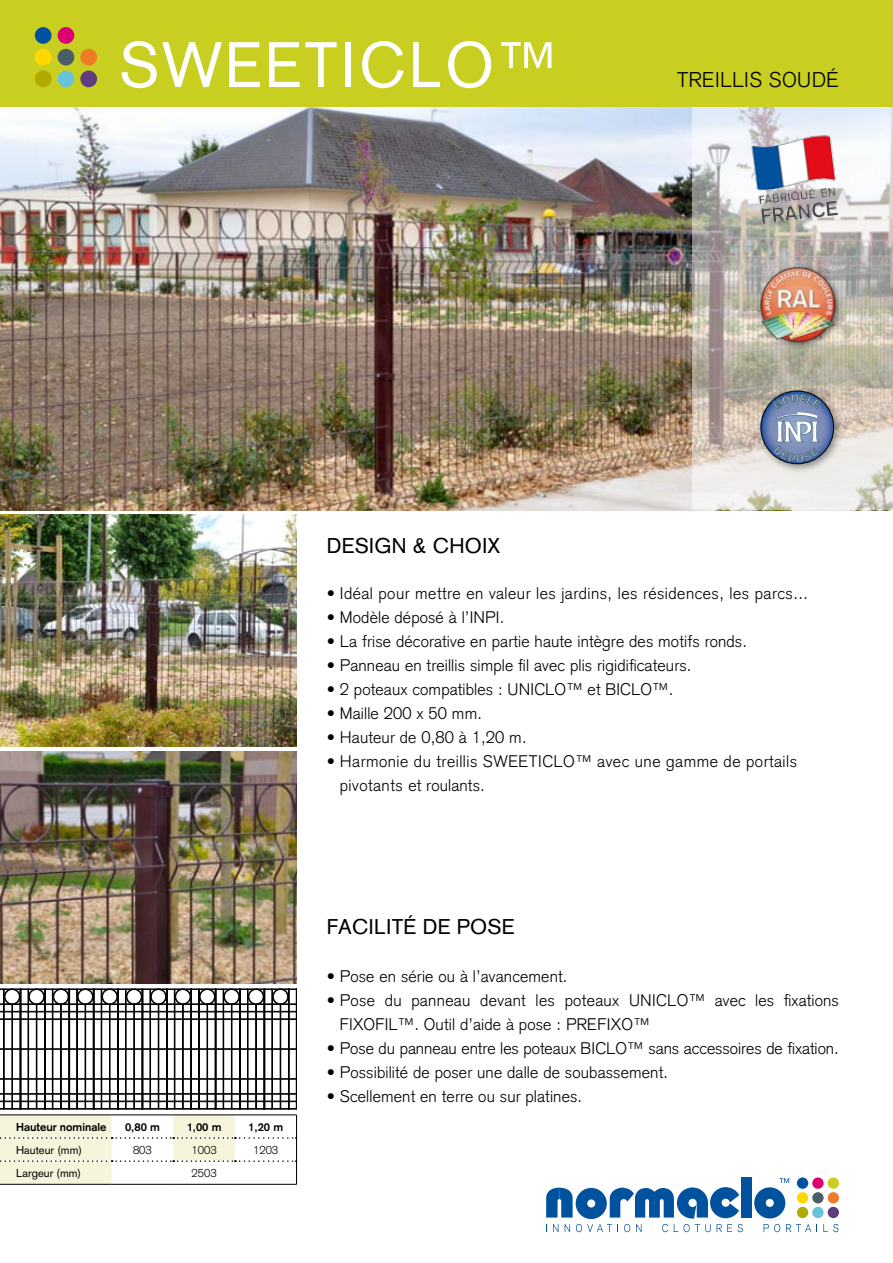
<style>
.page{position:relative;width:893px;height:1263px;background:#fff}
.page>*{position:absolute;margin:0;border:0;box-sizing:border-box;transform-origin:0 0}
.t1{font:63px "Akzidenz Grotesk";letter-spacing:.05em;color:#fff;scale:.95 1}
.t2{font:21px "Akzidenz Grotesk";letter-spacing:.01em;color:#000}
.t3{font:300 21px "Akzidenz Grotesk";letter-spacing:.02em;color:#000}
.t4{font:300 16.5px/24px "Akzidenz Grotesk";letter-spacing:.01em;color:#000}
.t5{font:300 16.5px/24px "Akzidenz Grotesk";letter-spacing:.03em;color:#000}
.t6{font:700 11.25px "Akzidenz Grotesk";color:#000}
.t7{font:11.25px "Akzidenz Grotesk";color:#000}
.t8{font:300 11.25px "Akzidenz Grotesk";color:#000}
</style>
<div class="page">
<img style="left:0;top:106px;width:692px;height:404px">
<svg style="left:692px;top:106px;width:201px;height:404px"></svg>
<div style="left:0;top:0;width:893px;height:106px;background:#c9cf20"></div>
<div style="left:35px;top:27px;width:17px;height:17px;background:#00519e;border-radius:50%"></div>
<div style="left:58px;top:27px;width:16px;height:17px;background:#dc0070;border-radius:50%"></div>
<div style="left:35px;top:49px;width:17px;height:17px;background:#ffd800;border-radius:50%"></div>
<div style="left:58px;top:49px;width:16px;height:17px;background:#4a5d68;border-radius:50%"></div>
<div style="left:80px;top:49px;width:17px;height:17px;background:#ee7c27;border-radius:50%"></div>
<div style="left:35px;top:71px;width:17px;height:16px;background:#b0aa00;border-radius:50%"></div>
<div style="left:58px;top:71px;width:16px;height:16px;background:#67c4d8;border-radius:50%"></div>
<div style="left:80px;top:71px;width:17px;height:16px;background:#5f3d80;border-radius:50%"></div>
<img style="left:751px;top:133px;width:88px;height:96px">
<div style="left:756px;top:386px;width:88px;height:87px;background:#000;opacity:.4"></div>
<svg style="left:761px;top:391px;width:73px;height:73px"></svg>
<div style="left:760px;top:391px;width:74px;height:73px;border:1px solid #000;border-radius:50%"></div>
<div style="left:756px;top:263px;width:90px;height:91px;background:#000;opacity:.4"></div>
<img style="left:758px;top:262px;width:80px;height:85px">
<div style="left:741px;top:1177px;width:11px;height:40px;background:#00519e"></div>
<svg style="left:754px;top:1178px;width:35px;height:40px"></svg>
<div style="left:797px;top:1177px;width:11px;height:12px;background:#00519e;border-radius:50%"></div>
<div style="left:812px;top:1177px;width:12px;height:12px;background:#dc0070;border-radius:50%"></div>
<div style="left:828px;top:1177px;width:11px;height:12px;background:#c9cf20;border-radius:50%"></div>
<div style="left:797px;top:1192px;width:11px;height:11px;background:#ffd800;border-radius:50%"></div>
<div style="left:812px;top:1192px;width:12px;height:11px;background:#4a5d68;border-radius:50%"></div>
<div style="left:828px;top:1192px;width:11px;height:11px;background:#ee7c27;border-radius:50%"></div>
<div style="left:797px;top:1207px;width:11px;height:11px;background:#b0aa00;border-radius:50%"></div>
<div style="left:812px;top:1207px;width:12px;height:11px;background:#67c4d8;border-radius:50%"></div>
<div style="left:828px;top:1207px;width:11px;height:11px;background:#5f3d80;border-radius:50%"></div>
<svg style="left:546px;top:1187px;width:197px;height:45px"></svg>
<svg style="left:764px;top:1224px;width:16px;height:8px"></svg>
<svg style="left:786px;top:1224px;width:31px;height:8px"></svg>
<svg style="left:823px;top:1224px;width:15px;height:8px"></svg>
<img style="left:0;top:514px;width:297px;height:233px">
<img style="left:0;top:751px;width:297px;height:232px">
<hr style="left:0;top:1184px;width:112px;height:1px;background:#000">
<hr style="left:112px;top:1184px;width:61px;height:1px;background:#000">
<hr style="left:173px;top:1184px;width:62px;height:1px;background:#000">
<hr style="left:235px;top:1184px;width:62px;height:1px;background:#000">
<svg style="left:0;top:989px;width:298px;height:195px"></svg>
<svg style="left:773px;top:394px;width:48px;height:68px"></svg>
<h1 class="t1" style="left:119px;top:28px;width:462px">SWEETICLO™</h1>
<p class="t3" style="left:677px;top:67px;width:163px">treillis soudé</p>
<p class="t2" style="left:327px;top:533px;width:175px">DESIGN &amp; CHOIX</p>
<p class="t5" style="left:327px;top:581px;width:483px">• Idéal pour mettre en valeur les jardins, les résidences, les parcs...</p>
<p class="t4" style="left:327px;top:605px;width:179px">• Modèle déposé à l’INPI.</p>
<p class="t4" style="left:327px;top:629px;width:422px">• La frise décorative en partie haute intègre des motifs ronds.</p>
<p class="t4" style="left:327px;top:653px;width:366px">• Panneau en treillis simple fil avec plis rigidificateurs.</p>
<p class="t4" style="left:327px;top:677px;width:348px">• 2 poteaux compatibles : UNICLO™ et BICLO™.</p>
<p class="t4" style="left:327px;top:701px;width:157px">• Maille 200 x 50 mm.</p>
<p class="t4" style="left:327px;top:725px;width:201px">• Hauteur de 0,80 à 1,20 m.</p>
<p class="t5" style="left:340px;top:749px;width:459px;text-indent:-13px">• Harmonie du treillis SWEETICLO™ avec une gamme de portails pivotants et roulants.</p>
<p class="t6" style="left:16px;top:1120px;width:92px">Hauteur nominale</p>
<p class="t6" style="left:125px;top:1120px;width:36px">0,80 m</p>
<p class="t6" style="left:187px;top:1120px;width:36px">1,00 m</p>
<p class="t6" style="left:248px;top:1120px;width:36px">1,20 m</p>
<p class="t7" style="left:16px;top:1143px;width:67px">HAUTEUR (MM)</p>
<p class="t8" style="left:133px;top:1143px;width:20px">803</p>
<p class="t8" style="left:192px;top:1143px;width:27px">1003</p>
<p class="t8" style="left:253px;top:1143px;width:27px">1203</p>
<p class="t7" style="left:16px;top:1167px;width:67px">LARGEUR (MM)</p>
<p class="t8" style="left:192px;top:1167px;width:27px">2503</p>
<p class="t2" style="left:327px;top:914px;width:189px">FACILITÉ DE POSE</p>
<p class="t4" style="left:327px;top:964px;width:242px">• Pose en série ou à l’avancement.</p>
<p class="t4" style="left:340px;top:988px;width:501px;text-indent:-13px">• Pose du panneau devant les poteaux UNICLO™ avec les fixations<br>FIXOFIL™. Outil d’aide à pose : PREFIXO™</p>
<p class="t4" style="left:327px;top:1036px;width:514px">• Pose du panneau entre les poteaux BICLO™ sans accessoires de fixation.</p>
<p class="t4" style="left:327px;top:1060px;width:343px">• Possibilité de poser une dalle de soubassement.</p>
<p class="t4" style="left:327px;top:1084px;width:257px">• Scellement en terre ou sur platines.</p>
</div>
